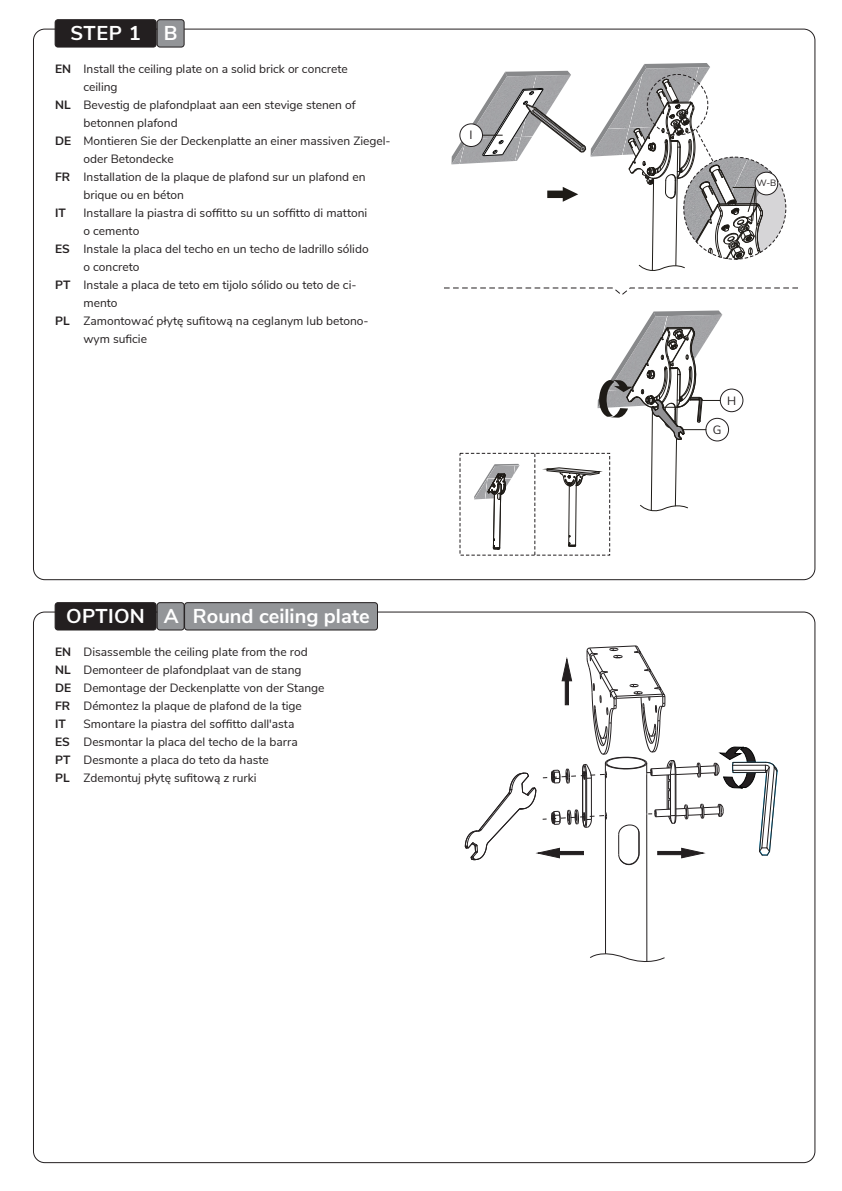
<style>
.page{position:relative;width:842px;height:1191px;background:#fff}
.page>*{position:absolute;margin:0;border:0;box-sizing:border-box;transform-origin:0 0}
.t1{font:700 20px "Nunito Sans";color:#fff}
.t2{font:12px/18px "Nunito Sans";color:#231f20}
.t3{font:700 12px/18px "Nunito Sans";color:#231f20}
.t4{font:9.2px "Nunito Sans";color:#231f20}
</style>
<div class="page">
<div style="left:55px;top:20px;width:101px;height:27px;background:#231f20;border-radius:3px"></div>
<div style="left:55px;top:19px;width:102px;height:29px;border:1px solid #231f20;border-radius:3px"></div>
<div style="left:157px;top:20px;width:27px;height:27px;background:#939598;border-radius:3px"></div>
<div style="left:157px;top:19px;width:28px;height:29px;border:1px solid #231f20;border-radius:3px"></div>
<div style="left:55px;top:602px;width:101px;height:28px;background:#231f20;border-radius:3px"></div>
<div style="left:55px;top:602px;width:102px;height:28px;border:1px solid #231f20;border-radius:3px"></div>
<div style="left:157px;top:602px;width:27px;height:28px;background:#939598;border-radius:3px"></div>
<div style="left:157px;top:602px;width:28px;height:28px;border:1px solid #231f20;border-radius:3px"></div>
<svg style="left:444px;top:287px;width:354px;height:8px"></svg>
<div style="left:720px;top:389px;width:23px;height:23px;border:1px solid #231f20;border-radius:50%"></div>
<div style="left:706px;top:418px;width:23px;height:23px;border:1px solid #231f20;border-radius:50%"></div>
<svg style="left:474px;top:464px;width:46px;height:117px"></svg>
<svg style="left:546px;top:310px;width:176px;height:237px"></svg>
<svg style="left:534px;top:453px;width:1px;height:102px"></svg>
<svg style="left:451px;top:63px;width:335px;height:208px"></svg>
<div style="left:460px;top:124px;width:22px;height:22px;background:#fff;border-radius:50%"></div>
<div style="left:460px;top:124px;width:23px;height:23px;border:1px solid #231f20;border-radius:50%"></div>
<div style="left:755px;top:172px;width:23px;height:23px;background:#fff;border-radius:50%"></div>
<div style="left:755px;top:172px;width:23px;height:23px;border:1px solid #231f20;border-radius:50%"></div>
<hr style="left:605px;top:816px;width:1px;height:137px;background:#231f20">
<hr style="left:646px;top:816px;width:1px;height:145px;background:#231f20">
<svg style="left:464px;top:645px;width:314px;height:220px"></svg>
<svg style="left:590px;top:949px;width:75px;height:13px"></svg>
<div style="left:185px;top:602px;width:192px;height:28px;background:#939598;border-radius:3px"></div>
<div style="left:184px;top:602px;width:194px;height:28px;border:1px solid #231f20;border-radius:3px"></div>
<h1 class="t1" style="left:71px;top:19px;width:108px">STEP 1 B</h1>
<p class="t3" style="left:55px;top:59px;width:18px">EN</p>
<p class="t3" style="left:55px;top:95px;width:17px">NL</p>
<p class="t3" style="left:55px;top:131px;width:18px">DE</p>
<p class="t3" style="left:55px;top:167px;width:17px">FR</p>
<p class="t3" style="left:55px;top:203px;width:12px">IT</p>
<p class="t3" style="left:55px;top:239px;width:16px">ES</p>
<p class="t3" style="left:55px;top:275px;width:17px">PT</p>
<p class="t3" style="left:55px;top:311px;width:16px">PL</p>
<p class="t2" style="left:83px;top:59px;width:309px">Install the ceiling plate on a solid brick or concrete<br>ceiling<br>Bevestig de plafondplaat aan een stevige stenen of betonnen plafond<br>Montieren Sie der Deckenplatte an einer massiven Ziegel&shy;oder Betondecke<br>Installation de la plaque de plafond sur un plafond en brique ou en béton<br>Installare la piastra di soffitto su un soffitto di mattoni<br>o cemento<br>Instale la placa del techo en un techo de ladrillo sólido<br>o concreto<br>Instale a placa de teto em tijolo sólido ou teto de ci&shy;mento<br>Zamontować płytę sufitową na ceglanym lub betono&shy;wym suficie</p>
<p class="t2" style="left:470px;top:125px;width:5px">I</p>
<h1 class="t1" style="left:66px;top:602px;width:114px">OPTION A</h1>
<h1 class="t1" style="left:193px;top:602px;width:178px">Round ceiling plate</h1>
<p class="t3" style="left:55px;top:642px;width:18px">EN<br>NL<br>DE<br>FR<br>IT<br>ES<br>PT<br>PL</p>
<p class="t2" style="left:83px;top:642px;width:243px">Disassemble the ceiling plate from the rod Demonteer de plafondplaat van de stang Demontage der Deckenplatte von der Stange Démontez la plaque de plafond de la tige Smontare la piastra del soffitto dall'asta Desmontar la placa del techo de la barra Desmonte a placa do teto da haste Zdemontuj płytę sufitową z rurki</p>
<p class="t4" style="left:757px;top:176px;width:21px">W-B</p>
<p class="t2" style="left:727px;top:390px;width:11px">H</p>
<p class="t2" style="left:713px;top:420px;width:10px">G</p>
</div>
